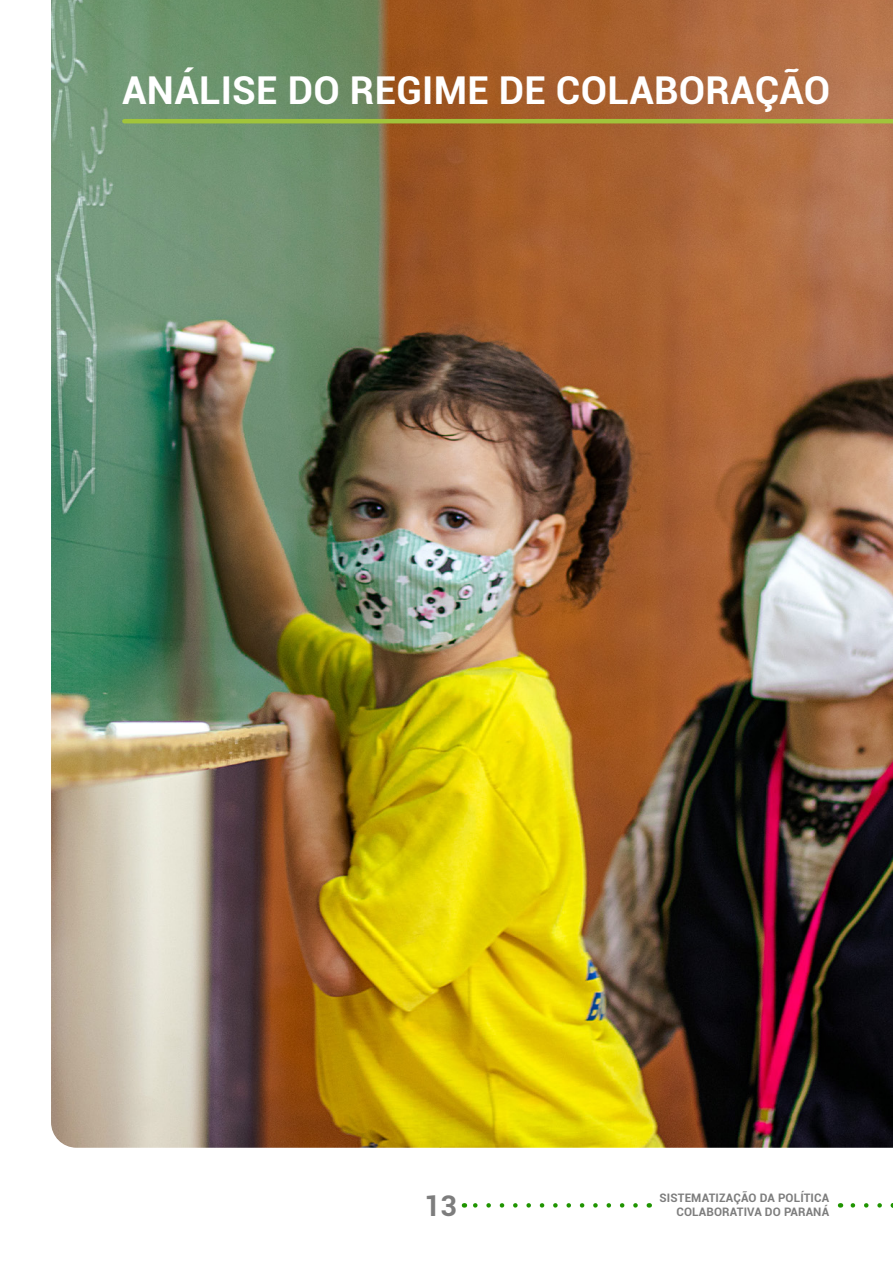
<style>
.page{position:relative;width:893px;height:1263px;background:#fff}
.page>*{position:absolute;margin:0;border:0;box-sizing:border-box;transform-origin:0 0}
.t1{font:700 38.4px "Roboto";letter-spacing:.005em;color:#fff}
.t2{font:700 28.5px "Roboto";color:#7d7d7d}
.t3{font:700 11.7px/14.1px "Roboto";letter-spacing:.01em;color:#7d7d7d;text-align:right}
</style>
<div class="page">
<svg style="left:473px;top:1203px;width:163px;height:4px"></svg>
<svg style="left:850px;top:1203px;width:30px;height:4px"></svg>
<img style="left:51px;top:0;width:842px;height:1148px">
<hr style="left:124px;top:119px;width:769px;height:4px;background:#a1c43b">
<h1 class="t1" style="left:122px;top:63px;width:710px">ANÁLISE DO REGIME DE COLABORAÇÃO</h1>
<h2 class="t2" style="left:424px;top:1185px;width:34px">13</h2>
<p class="t3" style="left:660px;top:1190px;width:171px">SISTEMATIZAÇÃO DA POLÍTICA<br>COLABORATIVA DO PARANÁ</p>
</div>
